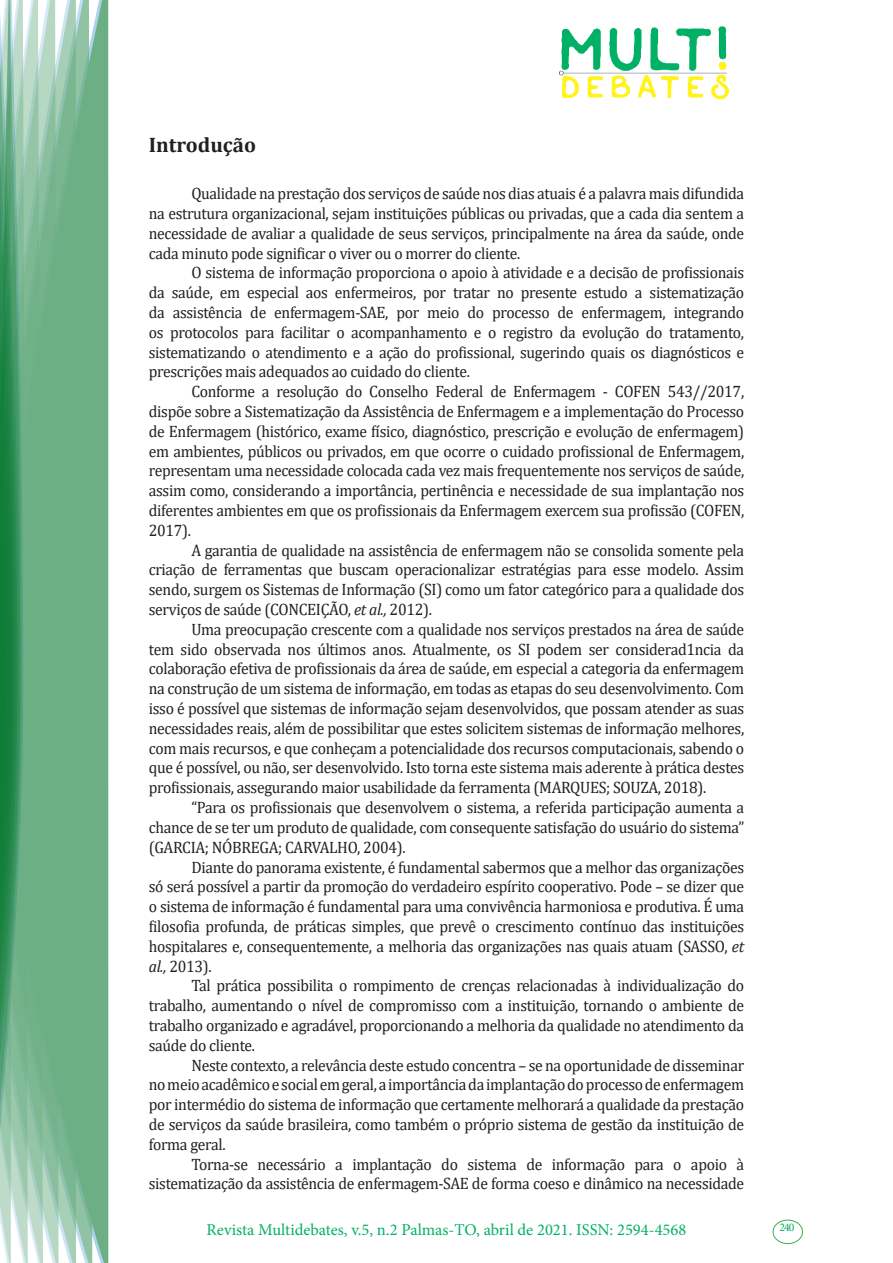
<style>
.page{position:relative;width:893px;height:1263px;background:#fff}
.page>*{position:absolute;margin:0;border:0;box-sizing:border-box;transform-origin:0 0}
.Titulo_2{font:700 21px "Cambria";color:#231f20}
.texto{font:16.5px/19.8px "Cambria";letter-spacing:-.02em;color:#231f20;text-align:justify;scale:.95 1}
.t1{font:16.5px "Minion Pro";color:#00b064}
.t2{font:11.7px "Minion Pro";color:#00b064}
.s1{font-style:italic}
</style>
<div class="page">
<img style="left:559px;top:26px;width:169px;height:72px">
<div style="left:95px;top:0;width:14px;height:1263px;background:#6caf84"></div>
<svg style="left:79px;top:0;width:16px;height:1263px;background:#71b289"></svg>
<svg style="left:62px;top:0;width:17px;height:1263px;background:#75b48c"></svg>
<svg style="left:45px;top:0;width:17px;height:1263px;background:#7cb792"></svg>
<svg style="left:30px;top:0;width:15px;height:1263px;background:#80ba96"></svg>
<svg style="left:0;top:0;width:30px;height:1263px;background:#61a97f"></svg>
<div style="left:772px;top:1219px;width:31px;height:25px;border:1px solid #40ae49;border-radius:50%"></div>
<p class="Titulo_2" style="left:149px;top:130px;width:109px">Introdução</p>
<p class="texto" style="left:149px;top:184px;width:628px;text-indent:43px">Qualidade na prestação dos serviços de saúde nos dias atuais é a palavra mais difundida na estrutura organizacional, sejam instituições públicas ou privadas, que a cada dia sentem a necessidade de avaliar a qualidade de seus serviços, principalmente na área da saúde, onde cada minuto pode significar o viver ou o morrer do cliente.</p>
<p class="texto" style="left:149px;top:263px;width:628px;text-indent:43px">O sistema de informação proporciona o apoio à atividade e a decisão de profissionais da saúde, em especial aos enfermeiros, por tratar no presente estudo a sistematização da assistência de enfermagem-SAE, por meio do processo de enfermagem, integrando os protocolos para facilitar o acompanhamento e o registro da evolução do tratamento, sistematizando o atendimento e a ação do profissional, sugerindo quais os diagnósticos e prescrições mais adequados ao cuidado do cliente.</p>
<p class="texto" style="left:149px;top:382px;width:628px;text-indent:43px">Conforme a resolução do Conselho Federal de Enfermagem - COFEN 543//2017, dispõe sobre a Sistematização da Assistência de Enfermagem e a implementação do Processo de Enfermagem (histórico, exame físico, diagnóstico, prescrição e evolução de enfermagem) em ambientes, públicos ou privados, em que ocorre o cuidado profissional de Enfermagem, representam uma necessidade colocada cada vez mais frequentemente nos serviços de saúde, assim como, considerando a importância, pertinência e necessidade de sua implantação nos diferentes ambientes em que os profissionais da Enfermagem exercem sua profissão (COFEN, 2017).</p>
<p class="texto" style="left:149px;top:540px;width:628px;text-indent:43px">A garantia de qualidade na assistência de enfermagem não se consolida somente pela criação de ferramentas que buscam operacionalizar estratégias para esse modelo. Assim sendo, surgem os Sistemas de Informação (SI) como um fator categórico para a qualidade dos serviços de saúde (CONCEIÇÃO, <span class="s1">et al.,</span> 2012).</p>
<p class="texto" style="left:149px;top:619px;width:628px;text-indent:43px">Uma preocupação crescente com a qualidade nos serviços prestados na área de saúde tem sido observada nos últimos anos. Atualmente, os SI podem ser considerad1ncia da colaboração efetiva de profissionais da área de saúde, em especial a categoria da enfermagem na construção de um sistema de informação, em todas as etapas do seu desenvolvimento. Com isso é possível que sistemas de informação sejam desenvolvidos, que possam atender as suas necessidades reais, além de possibilitar que estes solicitem sistemas de informação melhores, com mais recursos, e que conheçam a potencialidade dos recursos computacionais, sabendo o que é possível, ou não, ser desenvolvido. Isto torna este sistema mais aderente à prática destes profissionais, assegurando maior usabilidade da ferramenta (MARQUES; SOUZA, 2018).</p>
<p class="texto" style="left:149px;top:797px;width:628px;text-indent:43px">“Para os profissionais que desenvolvem o sistema, a referida participação aumenta a chance de se ter um produto de qualidade, com consequente satisfação do usuário do sistema” (GARCIA; NÓBREGA; CARVALHO, 2004).</p>
<p class="texto" style="left:149px;top:857px;width:628px;text-indent:43px">Diante do panorama existente, é fundamental sabermos que a melhor das organizações só será possível a partir da promoção do verdadeiro espírito cooperativo. Pode – se dizer que o sistema de informação é fundamental para uma convivência harmoniosa e produtiva. É uma filosofia profunda, de práticas simples, que prevê o crescimento contínuo das instituições hospitalares e, consequentemente, a melhoria das organizações nas quais atuam (SASSO, <span class="s1">et al.,</span> 2013).</p>
<p class="texto" style="left:149px;top:976px;width:628px;text-indent:43px">Tal prática possibilita o rompimento de crenças relacionadas à individualização do trabalho, aumentando o nível de compromisso com a instituição, tornando o ambiente de trabalho organizado e agradável, proporcionando a melhoria da qualidade no atendimento da saúde do cliente.</p>
<p class="texto" style="left:149px;top:1055px;width:628px;text-indent:43px">Neste contexto, a relevância deste estudo concentra – se na oportunidade de disseminar no meio acadêmico e social em geral, a importância da implantação do processo de enfermagem por intermédio do sistema de informação que certamente melhorará a qualidade da prestação de serviços da saúde brasileira, como também o próprio sistema de gestão da instituição de forma geral.</p>
<p class="texto" style="left:149px;top:1154px;width:628px;text-align:right">Torna-se necessário a implantação do sistema de informação para o apoio à sistematização da assistência de enfermagem-SAE de forma coeso e dinâmico na necessidade</p>
<p class="t1" style="left:207px;top:1218px;width:481px">Revista Multidebates, v.5, n.2 Palmas-TO, abril de 2021. ISSN: 2594-4568</p>
<p class="t2" style="left:779px;top:1219px;width:16px">240</p>
</div>
